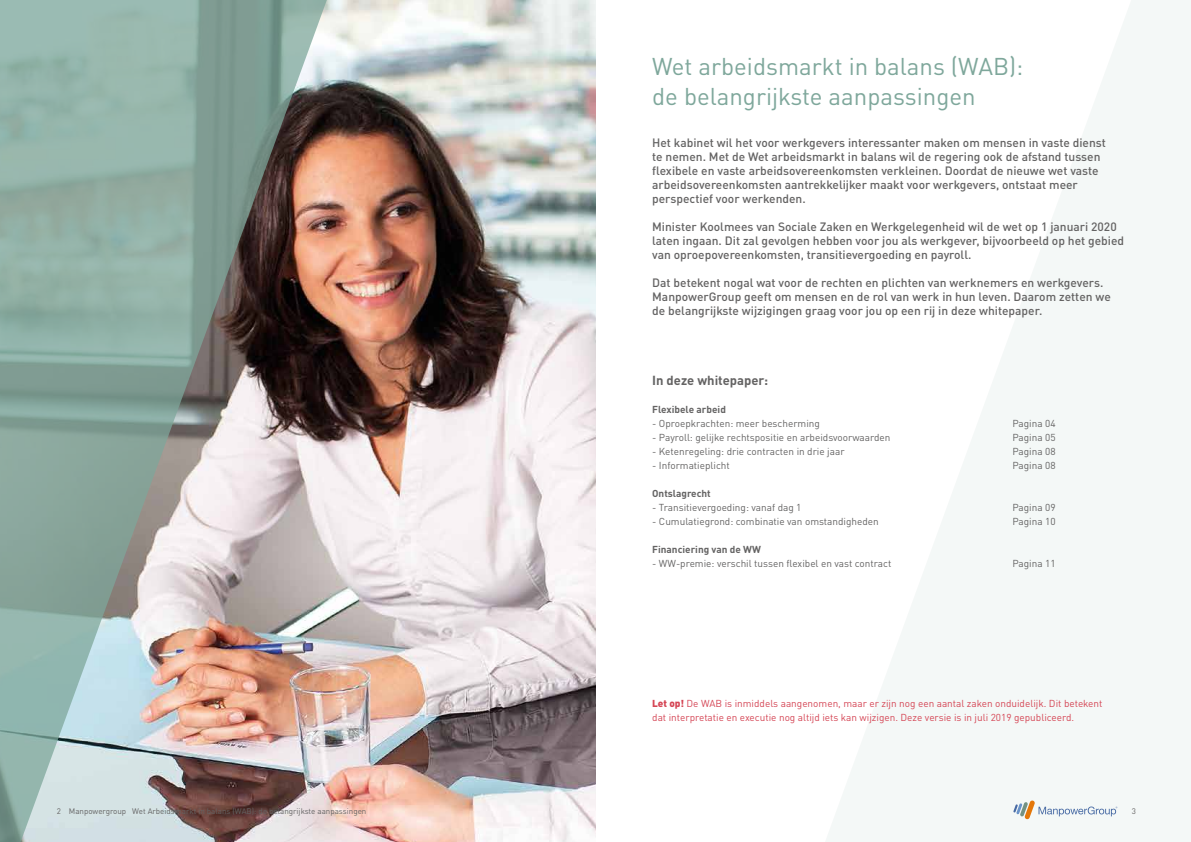
<style>
.page{position:relative;width:1191px;height:842px;background:#fff}
.page>*{position:absolute;margin:0;border:0;box-sizing:border-box;transform-origin:0 0}
.t1{font:24px/30px "DINOT";color:#7ea79b}
.t2{font:700 13px "DINOT";color:#646363}
.t3{font:500 12px/14px "DINOT";color:#646363}
.t4{font:10px "DINOT";color:#646363}
.t5{font:10px/14px "DINOT";color:#d54655}
.t6{font:700 10px "DINOT";color:#646363}
.t7{font:8px "DINOT";color:#646363}
.s1{font-weight:900}
</style>
<div class="page">
<svg style="left:826px;top:0;width:365px;height:842px;fill:#f4f8f7"></svg>
<svg style="left:1013px;top:800px;width:104px;height:19px"></svg>
<img style="left:398px;top:0;width:197px;height:842px">
<img style="left:0;top:0;width:398px;height:842px">
<p class="t7" style="left:57px;top:806px;width:311px">2 Manpowergroup Wet Arbeidsmarkt in balans (WAB): de belangrijkste aanpassingen</p>
<h1 class="t1" style="left:652px;top:51px;width:373px">Wet arbeidsmarkt in balans (WAB): de belangrijkste aanpassingen</h1>
<p class="t3" style="left:652px;top:135px;width:455px">Het kabinet wil het voor werkgevers interessanter maken om mensen in vaste dienst te nemen. Met de Wet arbeidsmarkt in balans wil de regering ook de afstand tussen flexibele en vaste arbeidsovereenkomsten verkleinen. Doordat de nieuwe wet vaste arbeidsovereenkomsten aantrekkelijker maakt voor werkgevers, ontstaat meer perspectief voor werkenden.</p>
<p class="t3" style="left:652px;top:219px;width:473px">Minister Koolmees van Sociale Zaken en Werkgelegenheid wil de wet op 1 januari 2020 laten ingaan. Dit zal gevolgen hebben voor jou als werkgever, bijvoorbeeld op het gebied van oproepovereenkomsten, transitievergoeding en payroll.</p>
<p class="t3" style="left:652px;top:275px;width:460px">Dat betekent nogal wat voor de rechten en plichten van werknemers en werkgevers.<br>ManpowerGroup geeft om mensen en de rol van werk in hun leven. Daarom zetten we de belangrijkste wijzigingen graag voor jou op een rij in deze whitepaper.</p>
<p class="t2" style="left:652px;top:372px;width:117px">In deze whitepaper:</p>
<p class="t6" style="left:652px;top:403px;width:75px">Flexibele arbeid</p>
<p class="t4" style="left:652px;top:417px;width:169px">- Oproepkrachten: meer bescherming</p>
<p class="t4" style="left:1012px;top:417px;width:45px">Pagina 04</p>
<p class="t4" style="left:652px;top:431px;width:240px">- Payroll: gelijke rechtspositie en arbeidsvoorwaarden</p>
<p class="t4" style="left:1012px;top:431px;width:45px">Pagina 05</p>
<p class="t4" style="left:652px;top:445px;width:194px">- Ketenregeling: drie contracten in drie jaar</p>
<p class="t4" style="left:1012px;top:445px;width:45px">Pagina 08</p>
<p class="t4" style="left:652px;top:459px;width:79px">- Informatieplicht</p>
<p class="t4" style="left:1012px;top:459px;width:45px">Pagina 08</p>
<p class="t6" style="left:652px;top:487px;width:60px">Ontslagrecht</p>
<p class="t4" style="left:652px;top:501px;width:151px">- Transitievergoeding: vanaf dag 1</p>
<p class="t4" style="left:1012px;top:501px;width:45px">Pagina 09</p>
<p class="t4" style="left:652px;top:515px;width:228px">- Cumulatiegrond: combinatie van omstandigheden</p>
<p class="t4" style="left:1012px;top:515px;width:45px">Pagina 10</p>
<p class="t6" style="left:652px;top:543px;width:110px">Financiering van de WW</p>
<p class="t4" style="left:652px;top:557px;width:241px">- WW-premie: verschil tussen flexibel en vast contract</p>
<p class="t4" style="left:1012px;top:557px;width:45px">Pagina 11</p>
<p class="t5" style="left:652px;top:696px;width:452px"><span class="s1">Let op!</span> De WAB is inmiddels aangenomen, maar er zijn nog een aantal zaken onduidelijk. Dit betekent dat interpretatie en executie nog altijd iets kan wijzigen. Deze versie is in juli 2019 gepubliceerd.</p>
<p class="t7" style="left:1132px;top:806px;width:6px">3</p>
</div>
